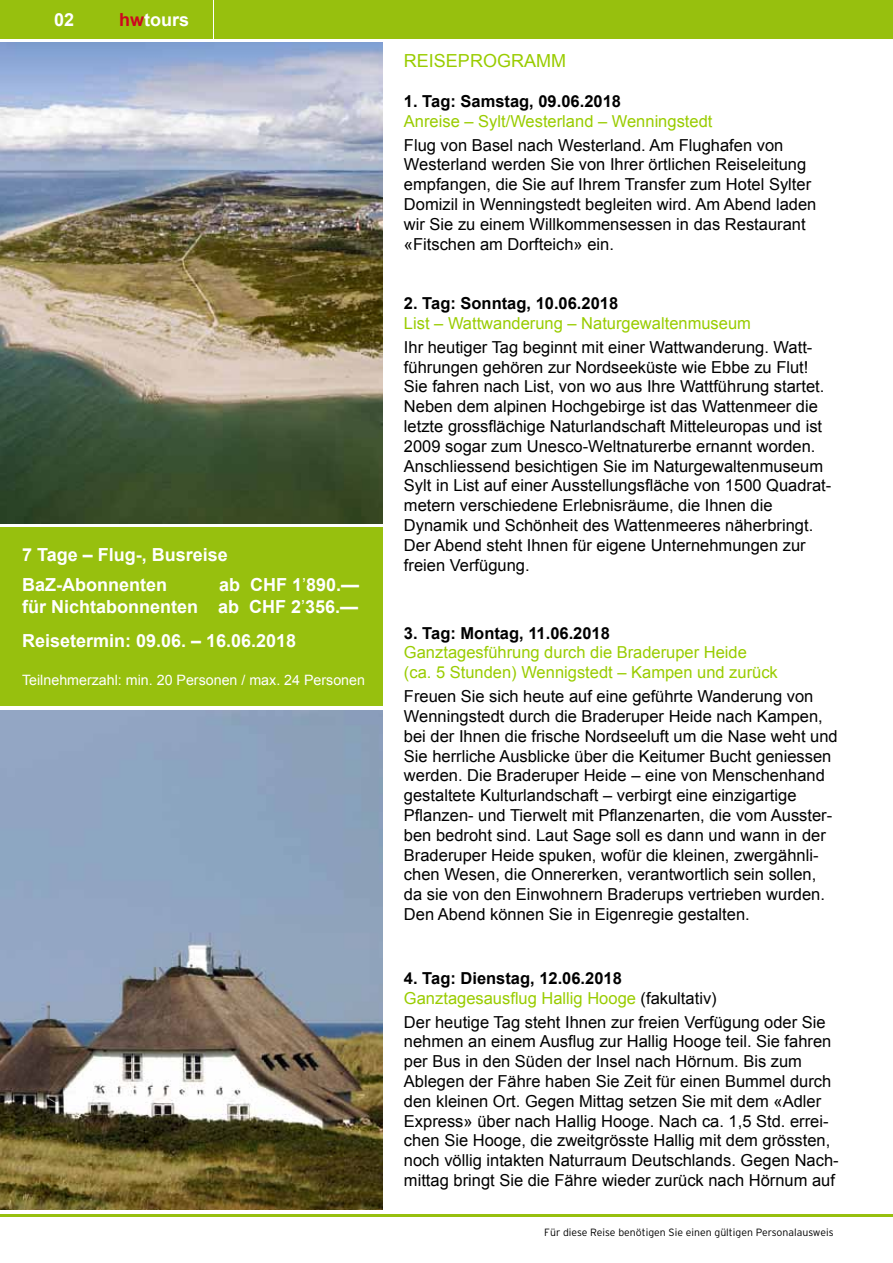
<style>
.page{position:relative;width:893px;height:1263px;background:#fff}
.page>*{position:absolute;margin:0;border:0;box-sizing:border-box;transform-origin:0 0}
.t1{font:700 18px/30.2px "Arial";color:#fff}
.t2{font:18px "Arial";color:#9c0}
.t3{font:16.5px/19.8px "Arial";color:#000}
.t4{font:16.5px/19.8px "Arial";color:#9c0}
.t5{font:700 16.5px "Arial";color:#000}
.t6{font:14.25px "Arial";color:#fff}
.t7{font:300 10.5px "Interstate";color:#000}
.s1{color:#cd071e}
.s2{font-weight:400}
.s3{font-weight:700;color:#000}
.s4{color:#000}
</style>
<div class="page">
<div style="left:0;top:0;width:213px;height:38px;background:#97c00e"></div>
<div style="left:215px;top:0;width:678px;height:38px;background:#97c00e"></div>
<hr style="left:0;top:1214px;width:893px;height:2px;background:#97c00e">
<div style="left:0;top:527px;width:383px;height:179px;background:#97c00e"></div>
<img style="left:0;top:43px;width:383px;height:480px">
<img style="left:0;top:710px;width:383px;height:500px">
<p class="t1" style="left:54px;top:5px;width:22px">02</p>
<p class="t1" style="left:119px;top:5px;width:72px"><span class="s1">hw</span>tours</p>
<p class="t1" style="left:22px;top:540px;width:207px">7 Tage – Flug-, Busreise<br>BaZ-Abonnenten</p>
<p class="t1" style="left:22px;top:574px;width:339px;line-height:21.6px;text-align:right">ab CHF 1<span class="s2">’</span>890.—<br>für Nichtabonnenten ab CHF 2<span class="s2">’</span>356.—</p>
<p class="t1" style="left:22px;top:626px;width:276px">Reisetermin: 09.06. – 16.06.2018</p>
<p class="t6" style="left:22px;top:671px;width:344px">Teilnehmerzahl: min. 20 Personen / max. 24 Personen</p>
<p class="t2" style="left:404px;top:49px;width:164px">REISEPROGRAMM</p>
<p class="t5" style="left:404px;top:90px;width:219px">1. Tag: Samstag, 09.06.2018</p>
<p class="t4" style="left:404px;top:111px;width:310px">Anreise – Sylt/Westerland – Wenningstedt</p>
<p class="t3" style="left:404px;top:135px;width:414px">Flug von Basel nach Westerland. Am Flughafen von Westerland werden Sie von Ihrer örtlichen Reiseleitung empfangen, die Sie auf Ihrem Transfer zum Hotel Sylter Domizil in Wenningstedt begleiten wird. Am Abend laden wir Sie zu einem Willkommensessen in das Restaurant «Fitschen am Dorfteich» ein.</p>
<p class="t5" style="left:404px;top:292px;width:216px">2. Tag: Sonntag, 10.06.2018</p>
<p class="t4" style="left:404px;top:313px;width:348px">List – Wattwanderung – Naturgewaltenmuseum</p>
<p class="t3" style="left:404px;top:337px;width:429px">Ihr heutiger Tag beginnt mit einer Wattwanderung. Watt&shy;führungen gehören zur Nordseeküste wie Ebbe zu Flut!<br>Sie fahren nach List, von wo aus Ihre Wattführung startet.<br>Neben dem alpinen Hochgebirge ist das Wattenmeer die letzte grossflächige Naturlandschaft Mitteleuropas und ist 2009 sogar zum Unesco-Weltnaturerbe ernannt worden.<br>Anschliessend besichtigen Sie im Naturgewaltenmuseum Sylt in List auf einer Ausstellungsfläche von 1500 Quadrat&shy;metern verschiedene Erlebnisräume, die Ihnen die Dynamik und Schönheit des Wattenmeeres näherbringt.<br>Der Abend steht Ihnen für eigene Unternehmungen zur freien Verfügung.</p>
<p class="t5" style="left:404px;top:622px;width:208px">3. Tag: Montag, 11.06.2018</p>
<p class="t4" style="left:404px;top:643px;width:375px">Ganztagesführung durch die Braderuper Heide (ca. 5 Stunden) Wennigstedt – Kampen und zurück</p>
<p class="t3" style="left:404px;top:687px;width:435px">Freuen Sie sich heute auf eine geführte Wanderung von Wenningstedt durch die Braderuper Heide nach Kampen, bei der Ihnen die frische Nordseeluft um die Nase weht und Sie herrliche Ausblicke über die Keitumer Bucht geniessen werden. Die Braderuper Heide – eine von Menschenhand gestaltete Kulturlandschaft – verbirgt eine einzigartige Pflanzen- und Tierwelt mit Pflanzenarten, die vom Ausster&shy;ben bedroht sind. Laut Sage soll es dann und wann in der Braderuper Heide spuken, wofür die kleinen, zwergähnli&shy;chen Wesen, die Onnererken, verantwortlich sein sollen, da sie von den Einwohnern Braderups vertrieben wurden.<br>Den Abend können Sie in Eigenregie gestalten.</p>
<p class="t4" style="left:404px;top:968px;width:314px"><span class="s3">4. Tag: Dienstag, 12.06.2018<br></span>Ganztagesausflug Hallig Hooge <span class="s4">(fakultativ)</span></p>
<p class="t3" style="left:404px;top:1012px;width:436px">Der heutige Tag steht Ihnen zur freien Verfügung oder Sie nehmen an einem Ausflug zur Hallig Hooge teil. Sie fahren per Bus in den Süden der Insel nach Hörnum. Bis zum Ablegen der Fähre haben Sie Zeit für einen Bummel durch den kleinen Ort. Gegen Mittag setzen Sie mit dem «Adler Express» über nach Hallig Hooge. Nach ca. 1,5 Std. errei&shy;chen Sie Hooge, die zweitgrösste Hallig mit dem grössten, noch völlig intakten Naturraum Deutschlands. Gegen Nach&shy;mittag bringt Sie die Fähre wieder zurück nach Hörnum auf</p>
<p class="t7" style="left:544px;top:1226px;width:291px">Für diese Reise benötigen Sie einen gültigen Personalausweis</p>
</div>
